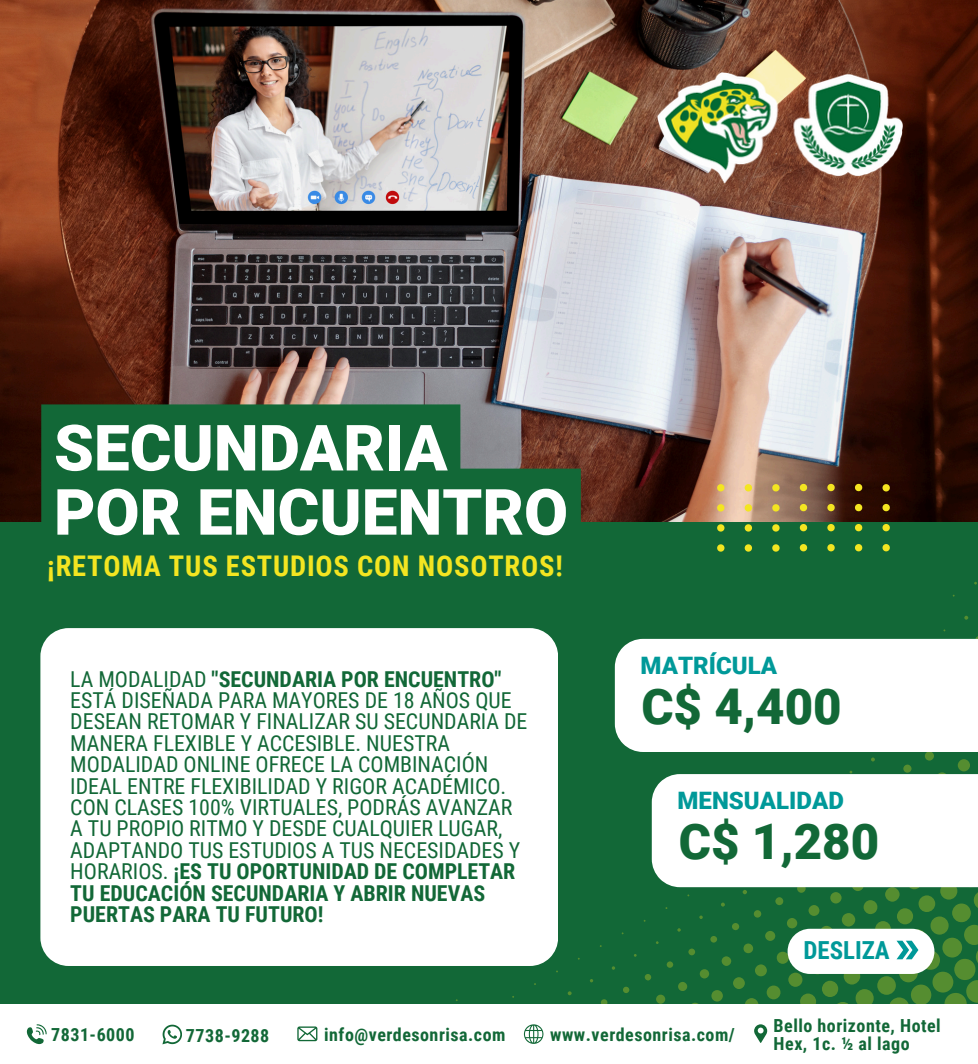
<style>
.page{position:relative;width:978px;height:1064px;background:#fff}
.page>*{position:absolute;margin:0;border:0;box-sizing:border-box;transform-origin:0 0}
.t1{font:900 63.75px/64.2px "Roboto";color:#fff}
.t2{font:900 49.2px "Roboto";color:#126837}
.t3{font:700 28.5px "Roboto Condensed";letter-spacing:.03em;color:#f3e521}
.t4{font:700 24.9px "Roboto Condensed";color:#099}
.t5{font:900 24px "Roboto";color:#099}
.t6{font:21.9px/21.3px "Roboto Condensed";color:#126837}
.t7{font:700 18px/18px "Roboto Condensed";letter-spacing:.03em;color:#126837}
.s1{font-weight:700}
</style>
<div class="page">
<div style="left:0;top:0;width:978px;height:1063px;background:#126837"></div>
<img style="left:0;top:0;width:978px;height:521px">
<div style="left:766px;top:985px;width:14px;height:14px;background:#558d30;border-radius:50%"></div>
<svg style="left:744px;top:997px;width:14px;height:14px"></svg>
<svg style="left:957px;top:759px;width:13px;height:12px"></svg>
<svg style="left:776px;top:951px;width:13px;height:12px"></svg>
<div style="left:755px;top:964px;width:12px;height:12px;background:#558d30;border-radius:50%"></div>
<svg style="left:733px;top:976px;width:12px;height:12px"></svg>
<svg style="left:711px;top:989px;width:12px;height:12px"></svg>
<div style="left:689px;top:1002px;width:12px;height:11px;background:#1e6e35;border-radius:50%"></div>
<svg style="left:765px;top:930px;width:10px;height:10px"></svg>
<svg style="left:743px;top:943px;width:10px;height:10px"></svg>
<svg style="left:721px;top:956px;width:10px;height:9px"></svg>
<svg style="left:699px;top:968px;width:10px;height:10px"></svg>
<svg style="left:678px;top:981px;width:9px;height:9px"></svg>
<div style="left:925px;top:751px;width:9px;height:9px;background:#558d30;border-radius:50%"></div>
<svg style="left:656px;top:994px;width:9px;height:9px"></svg>
<div style="left:903px;top:764px;width:8px;height:8px;background:#558d30;border-radius:50%"></div>
<svg style="left:775px;top:896px;width:8px;height:8px"></svg>
<svg style="left:753px;top:909px;width:8px;height:8px"></svg>
<svg style="left:732px;top:922px;width:7px;height:7px"></svg>
<div style="left:688px;top:948px;width:7px;height:7px;background:#558d30;border-radius:50%"></div>
<svg style="left:710px;top:935px;width:7px;height:7px"></svg>
<svg style="left:601px;top:998px;width:6px;height:7px"></svg>
<svg style="left:644px;top:973px;width:7px;height:7px"></svg>
<div style="left:666px;top:961px;width:7px;height:6px;background:#558d30;border-radius:50%"></div>
<svg style="left:623px;top:986px;width:6px;height:6px"></svg>
<svg style="left:742px;top:890px;width:5px;height:4px"></svg>
<svg style="left:721px;top:902px;width:4px;height:4px"></svg>
<svg style="left:964px;top:615px;width:4px;height:4px"></svg>
<svg style="left:567px;top:991px;width:4px;height:4px"></svg>
<svg style="left:871px;top:757px;width:4px;height:4px"></svg>
<div style="left:0;top:1003px;width:978px;height:60px;background:#fff"></div>
<img style="left:657px;top:72px;width:245px;height:112px">
<svg style="left:27px;top:1024px;width:20px;height:19px"></svg>
<svg style="left:162px;top:1024px;width:20px;height:20px"></svg>
<svg style="left:297px;top:1026px;width:20px;height:14px"></svg>
<svg style="left:523px;top:1024px;width:20px;height:19px"></svg>
<svg style="left:754px;top:1024px;width:13px;height:19px"></svg>
<svg style="left:785px;top:886px;width:192px;height:118px"></svg>
<div style="left:40px;top:628px;width:517px;height:337px;background:#fff"></div>
<svg style="left:800px;top:483px;width:7px;height:8px"></svg>
<svg style="left:800px;top:504px;width:7px;height:7px"></svg>
<svg style="left:800px;top:524px;width:7px;height:7px"></svg>
<svg style="left:800px;top:544px;width:7px;height:7px"></svg>
<svg style="left:772px;top:484px;width:7px;height:7px"></svg>
<svg style="left:772px;top:504px;width:7px;height:7px"></svg>
<svg style="left:772px;top:524px;width:7px;height:7px"></svg>
<svg style="left:772px;top:544px;width:7px;height:7px"></svg>
<svg style="left:744px;top:484px;width:8px;height:7px"></svg>
<svg style="left:744px;top:504px;width:8px;height:7px"></svg>
<svg style="left:744px;top:524px;width:8px;height:7px"></svg>
<svg style="left:744px;top:544px;width:8px;height:7px"></svg>
<svg style="left:717px;top:484px;width:7px;height:7px"></svg>
<svg style="left:717px;top:504px;width:7px;height:7px"></svg>
<svg style="left:717px;top:524px;width:7px;height:7px"></svg>
<svg style="left:717px;top:544px;width:7px;height:7px"></svg>
<svg style="left:827px;top:483px;width:7px;height:8px"></svg>
<svg style="left:827px;top:504px;width:7px;height:7px"></svg>
<svg style="left:827px;top:524px;width:7px;height:7px"></svg>
<svg style="left:827px;top:544px;width:7px;height:7px"></svg>
<svg style="left:855px;top:483px;width:7px;height:8px"></svg>
<svg style="left:855px;top:504px;width:7px;height:7px"></svg>
<svg style="left:855px;top:524px;width:7px;height:7px"></svg>
<svg style="left:855px;top:544px;width:7px;height:7px"></svg>
<svg style="left:882px;top:484px;width:8px;height:7px"></svg>
<svg style="left:882px;top:504px;width:8px;height:7px"></svg>
<svg style="left:882px;top:524px;width:8px;height:7px"></svg>
<svg style="left:882px;top:544px;width:8px;height:7px"></svg>
<svg style="left:41px;top:404px;width:540px;height:118px"></svg>
<div style="left:615px;top:638px;width:363px;height:113px;background:#fff"></div>
<div style="left:652px;top:773px;width:326px;height:113px;background:#fff"></div>
<h4 class="t1" style="left:54px;top:416px;width:515px">SECUNDARIA<br>POR ENCUENTRO</h4>
<h2 class="t3" style="left:47px;top:549px;width:517px">¡RETOMA TUS ESTUDIOS CON NOSOTROS!</h2>
<h2 class="t6" style="left:70px;top:668px;width:458px">LA MODALIDAD <span class="s1">"SECUNDARIA POR ENCUENTRO" </span>ESTÁ DISEÑADA PARA MAYORES DE 18 AÑOS QUE DESEAN RETOMAR Y FINALIZAR SU SECUNDARIA DE MANERA FLEXIBLE Y ACCESIBLE. NUESTRA MODALIDAD ONLINE OFRECE LA COMBINACIÓN IDEAL ENTRE FLEXIBILIDAD Y RIGOR ACADÉMICO.<br>CON CLASES 100% VIRTUALES, PODRÁS AVANZAR A TU PROPIO RITMO Y DESDE CUALQUIER LUGAR, ADAPTANDO TUS ESTUDIOS A TUS NECESIDADES Y HORARIOS. <span class="s1">¡ES TU OPORTUNIDAD DE COMPLETAR TU EDUCACIÓN SECUNDARIA Y ABRIR NUEVAS PUERTAS PARA TU FUTURO!</span></h2>
<h4 class="t5" style="left:640px;top:651px;width:138px">MATRÍCULA</h4>
<p class="t2" style="left:641px;top:678px;width:202px">C$ 4,400</p>
<h3 class="t5" style="left:677px;top:786px;width:168px">MENSUALIDAD</h3>
<h5 class="t2" style="left:679px;top:813px;width:202px">C$ 1,280</h5>
<h4 class="t4" style="left:803px;top:935px;width:88px">DESLIZA</h4>
<p class="t7" style="left:51px;top:1025px;width:85px">7831-6000</p>
<p class="t7" style="left:186px;top:1026px;width:85px">7738-9288</p>
<h1 class="t7" style="left:324px;top:1025px;width:183px">info@verdesonrisa.com</h1>
<p class="t7" style="left:550px;top:1025px;width:186px">www.verdesonrisa.com/</p>
<p class="t7" style="left:773px;top:1016px;width:169px">Bello horizonte, Hotel<br>Hex, 1c. ½ al lago</p>
</div>
